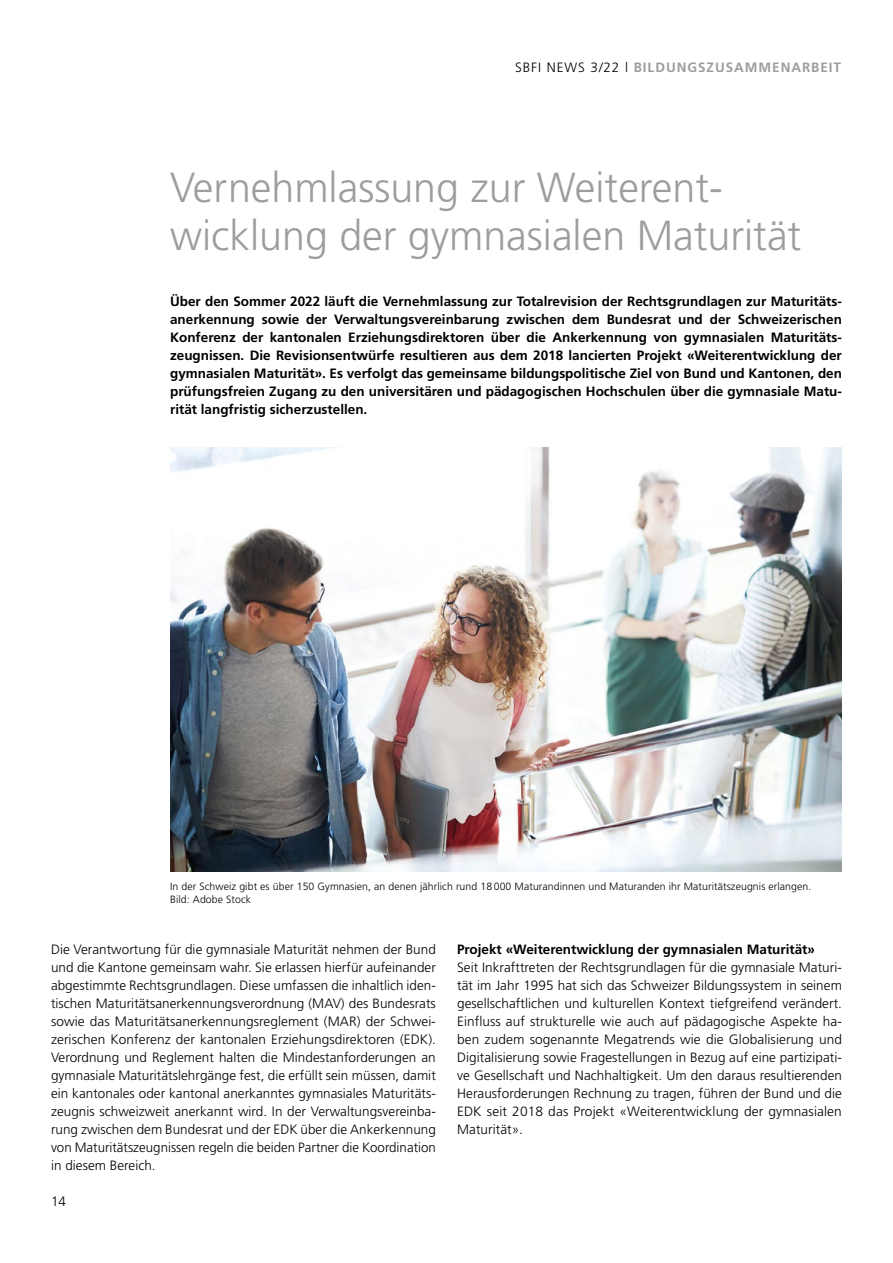
<style>
.page{position:relative;width:893px;height:1263px;background:#fff}
.page>*{position:absolute;margin:0;border:0;box-sizing:border-box;transform-origin:0 0}
.t1{font:300 42px/48px "Frutiger LT Std";color:#9d9d9c}
.t2{font:300 13.5px/18px "Frutiger LT Std";letter-spacing:.005em;color:#000;text-align:justify}
.t3{font:700 13.5px/18px "Frutiger LT Std";color:#000;text-align:justify}
.t4{font:700 13.5px "Frutiger LT Std";letter-spacing:.07em;color:#9d9d9c}
.t5{font:300 10.5px "Frutiger LT Std";letter-spacing:.01em;color:#000}
.s1{font-weight:300;color:#000}
</style>
<div class="page">
<img style="left:170px;top:448px;width:672px;height:423px">
<p class="t4" style="left:515px;top:59px;width:327px"><span class="s1">SBFI NEWS 3/22 l</span> BILDUNGSZUSAMMENARBEIT</p>
<h1 class="t1" style="left:170px;top:164px;width:633px">Vernehmlassung zur Weiterent&shy;wicklung der gymnasialen Maturität</h1>
<p class="t3" style="left:170px;top:292px;width:673px">Über den Sommer 2022 läuft die Vernehmlassung zur Totalrevision der Rechtsgrundlagen zur Maturitäts&shy;anerkennung sowie der Verwaltungsvereinbarung zwischen dem Bundesrat und der Schweizerischen Konferenz der kantonalen Erziehungsdirektoren über die Ankerkennung von gymnasialen Maturitäts&shy;zeugnissen. Die Revisionsentwürfe resultieren aus dem 2018 lancierten Projekt «Weiterentwicklung der gymnasialen Maturität». Es verfolgt das gemeinsame bildungspolitische Ziel von Bund und Kantonen, den prüfungsfreien Zugang zu den universitären und pädagogischen Hochschulen über die gymnasiale Matu&shy;rität langfristig sicherzustellen.</p>
<p class="t5" style="left:170px;top:880px;width:643px">In der Schweiz gibt es über 150 Gymnasien, an denen jährlich rund 18 000 Maturandinnen und Maturanden ihr Maturitätszeugnis erlangen.</p>
<p class="t5" style="left:170px;top:893px;width:83px">Bild: Adobe Stock</p>
<p class="t2" style="left:51px;top:941px;width:386px">Die Verantwortung für die gymnasiale Maturität nehmen der Bund und die Kantone gemeinsam wahr. Sie erlassen hierfür aufeinander abgestimmte Rechtsgrundlagen. Diese umfassen die inhaltlich iden&shy;tischen Maturitätsanerkennungsverordnung (MAV) des Bundesrats sowie das Maturitätsanerkennungsreglement (MAR) der Schwei&shy;zerischen Konferenz der kantonalen Erziehungsdirektoren (EDK).<br>Verordnung und Reglement halten die Mindestanforderungen an gymnasiale Maturitätslehrgänge fest, die erfüllt sein müssen, damit ein kantonales oder kantonal anerkanntes gymnasiales Maturitäts&shy;zeugnis schweizweit anerkannt wird. In der Verwaltungsvereinba&shy;rung zwischen dem Bundesrat und der EDK über die Ankerkennung von Maturitätszeugnissen regeln die beiden Partner die Koordination in diesem Bereich.</p>
<p class="t3" style="left:457px;top:940px;width:359px">Projekt «Weiterentwicklung der gymnasialen Maturität»</p>
<p class="t2" style="left:457px;top:959px;width:386px">Seit Inkrafttreten der Rechtsgrundlagen für die gymnasiale Maturi&shy;tät im Jahr 1995 hat sich das Schweizer Bildungssystem in seinem gesellschaftlichen und kulturellen Kontext tiefgreifend verändert.<br>Einfluss auf strukturelle wie auch auf pädagogische Aspekte ha&shy;ben zudem sogenannte Megatrends wie die Globalisierung und Digitalisierung sowie Fragestellungen in Bezug auf eine partizipati&shy;ve Gesellschaft und Nachhaltigkeit. Um den daraus resultierenden Herausforderungen Rechnung zu tragen, führen der Bund und die EDK seit 2018 das Projekt «Weiterentwicklung der gymnasialen Maturität».</p>
<p class="t2" style="left:51px;top:1193px;width:17px">14</p>
</div>
